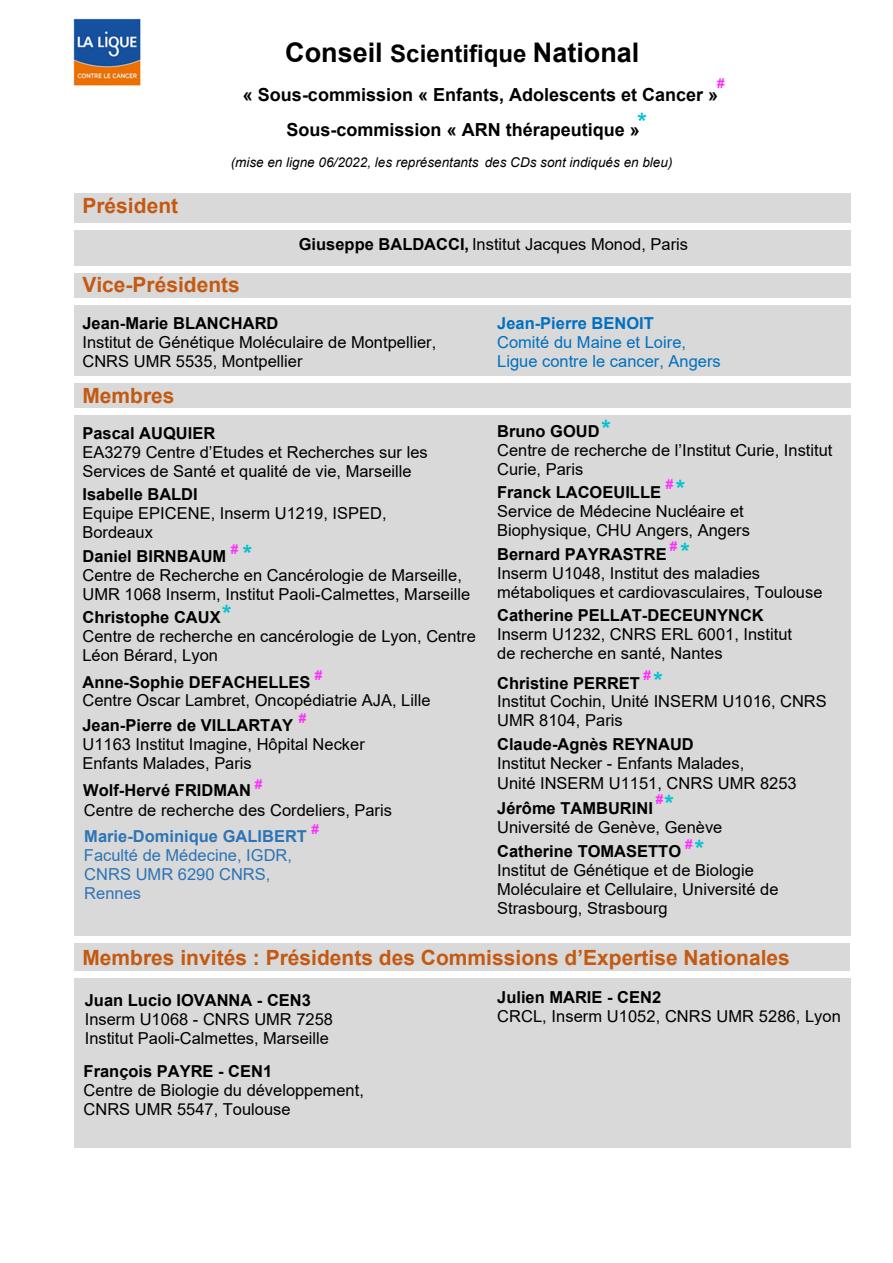
<style>
.page{position:relative;width:893px;height:1263px;background:#fff}
.page>*{position:absolute;margin:0;border:0;box-sizing:border-box;transform-origin:0 0}
.t1{font:700 27px "Arial";color:#000}
.t2{font:700 24px "Arial";color:#000}
.t3{font:700 24px "Arial";color:#00c2d0}
.t4{font:700 21px "Arial";color:#c45911}
.t5{font:700 18px "Arial";color:#000}
.t6{font:16.5px/19px "Arial";color:#000}
.t7{font:700 16.5px "Arial";color:#000}
.t8{font:16.5px/19px "Arial";color:#0070c0}
.t9{font:16.5px/19px "Arial";color:#2e74b5}
.t10{font:700 16.5px "Arial";color:#2e74b5}
.t11{font:700 16.5px "Arial";color:#0070c0}
.t12{font:italic 13.5px "Arial";color:#000}
.t13{font:700 13.5px "Arial";color:#ff2efe}
.s1{font-size:27px}
.s2{font-weight:700}
</style>
<div class="page">
<div style="left:74px;top:193px;width:776px;height:30px;background:#d9d9d9"></div>
<div style="left:74px;top:230px;width:776px;height:36px;background:#d9d9d9"></div>
<div style="left:74px;top:273px;width:776px;height:25px;background:#d9d9d9"></div>
<div style="left:74px;top:305px;width:415px;height:71px;background:#d9d9d9"></div>
<div style="left:489px;top:305px;width:362px;height:71px;background:#d9d9d9"></div>
<div style="left:74px;top:383px;width:776px;height:25px;background:#d9d9d9"></div>
<div style="left:74px;top:414px;width:415px;height:522px;background:#d9d9d9"></div>
<div style="left:489px;top:414px;width:362px;height:522px;background:#d9d9d9"></div>
<div style="left:74px;top:942px;width:776px;height:29px;background:#d9d9d9"></div>
<div style="left:74px;top:978px;width:415px;height:85px;background:#d9d9d9"></div>
<div style="left:489px;top:978px;width:362px;height:85px;background:#d9d9d9"></div>
<div style="left:74px;top:1063px;width:415px;height:85px;background:#d9d9d9"></div>
<div style="left:489px;top:1063px;width:362px;height:85px;background:#d9d9d9"></div>
<img style="left:74px;top:19px;width:67px;height:67px">
<h1 class="t1" style="left:285px;top:33px;width:99px">Conseil</h1>
<p class="t5" style="left:243px;top:82px;width:477px">« Sous-commission « Enfants, Adolescents et Cancer »</p>
<h2 class="t2" style="left:390px;top:37px;width:251px">Scientifique <span class="s1">National</span></h2>
<p class="t13" style="left:717px;top:74px;width:9px">#</p>
<h2 class="t3" style="left:637px;top:105px;width:11px">*</h2>
<p class="t5" style="left:287px;top:117px;width:355px">Sous-commission « ARN thérapeutique »</p>
<p class="t4" style="left:82px;top:190px;width:97px">Président</p>
<p class="t12" style="left:231px;top:154px;width:443px">(mise en ligne 06/2022, les représentants des CDs sont indiqués en bleu)</p>
<p class="t6" style="left:299px;top:234px;width:391px"><span class="s2">Giuseppe BALDACCI,</span> Institut Jacques Monod, Paris</p>
<p class="t4" style="left:82px;top:270px;width:159px">Vice-Présidents</p>
<p class="t7" style="left:82px;top:312px;width:197px">Jean-Marie BLANCHARD</p>
<p class="t6" style="left:82px;top:333px;width:355px">Institut de Génétique Moléculaire de Montpellier,<br>CNRS UMR 5535, Montpellier</p>
<p class="t11" style="left:497px;top:312px;width:158px">Jean-Pierre BENOIT</p>
<p class="t8" style="left:497px;top:333px;width:225px">Comité du Maine et Loire,<br>Ligue contre le cancer, Angers</p>
<p class="t4" style="left:82px;top:380px;width:94px">Membres</p>
<p class="t7" style="left:82px;top:422px;width:134px">Pascal AUQUIER</p>
<p class="t6" style="left:82px;top:442px;width:347px">EA3279 Centre d’Etudes et Recherches sur les<br>Services de Santé et qualité de vie, Marseille</p>
<p class="t7" style="left:82px;top:483px;width:117px">Isabelle BALDI</p>
<p class="t6" style="left:82px;top:504px;width:306px">Equipe EPICENE, Inserm U1219, ISPED,<br>Bordeaux</p>
<p class="t7" style="left:82px;top:544px;width:145px">Daniel BIRNBAUM</p>
<p class="t6" style="left:82px;top:565px;width:389px">Centre de Recherche en Cancérologie de Marseille,<br>UMR 1068 Inserm, Institut Paoli-Calmettes, Marseille</p>
<p class="t7" style="left:82px;top:606px;width:140px">Christophe CAUX</p>
<p class="t6" style="left:82px;top:627px;width:395px">Centre de recherche en cancérologie de Lyon, Centre<br>Léon Bérard, Lyon</p>
<p class="t7" style="left:82px;top:670px;width:230px">Anne-Sophie DEFACHELLES</p>
<p class="t6" style="left:82px;top:691px;width:350px">Centre Oscar Lambret, Oncopédiatrie AJA, Lille</p>
<p class="t7" style="left:82px;top:714px;width:212px">Jean-Pierre de VILLARTAY</p>
<p class="t6" style="left:82px;top:735px;width:284px">U1163 Institut Imagine, Hôpital Necker<br>Enfants Malades, Paris</p>
<h2 class="t3" style="left:601px;top:411px;width:11px">*</h2>
<p class="t7" style="left:497px;top:419px;width:104px">Bruno GOUD</p>
<p class="t6" style="left:497px;top:440px;width:337px">Centre de recherche de l’Institut Curie, Institut<br>Curie, Paris</p>
<p class="t7" style="left:497px;top:481px;width:165px">Franck LACOEUILLE</p>
<p class="t6" style="left:497px;top:502px;width:254px">Service de Médecine Nucléaire et<br>Biophysique, CHU Angers, Angers</p>
<p class="t7" style="left:497px;top:542px;width:171px">Bernard PAYRASTRE</p>
<p class="t6" style="left:497px;top:563px;width:327px">Inserm U1048, Institut des maladies métaboliques et cardiovasculaires, Toulouse</p>
<p class="t7" style="left:497px;top:604px;width:268px">Catherine PELLAT-DECEUNYNCK</p>
<p class="t6" style="left:497px;top:625px;width:296px">Inserm U1232, CNRS ERL 6001, Institut de recherche en santé, Nantes</p>
<p class="t7" style="left:497px;top:671px;width:144px">Christine PERRET</p>
<p class="t6" style="left:497px;top:692px;width:331px">Institut Cochin, Unité INSERM U1016, CNRS<br>UMR 8104, Paris</p>
<p class="t7" style="left:497px;top:733px;width:198px">Claude-Agnès REYNAUD</p>
<p class="t6" style="left:497px;top:754px;width:301px;line-height:19.8px">Institut Necker - Enfants Malades,<br>Unité INSERM U1151, CNRS UMR 8253</p>
<p class="t7" style="left:497px;top:797px;width:157px">Jérôme TAMBURINI</p>
<p class="t6" style="left:497px;top:818px;width:227px">Université de Genève, Genève</p>
<p class="t7" style="left:497px;top:839px;width:185px">Catherine TOMASETTO</p>
<p class="t6" style="left:497px;top:860px;width:283px">Institut de Génétique et de Biologie<br>Moléculaire et Cellulaire, Université de<br>Strasbourg, Strasbourg</p>
<p class="t4" style="left:82px;top:942px;width:709px">Membres invités : Présidents des Commissions d’Expertise Nationales</p>
<p class="t7" style="left:497px;top:985px;width:166px">Julien MARIE - CEN2</p>
<p class="t6" style="left:497px;top:1006px;width:345px">CRCL, Inserm U1052, CNRS UMR 5286, Lyon</p>
<p class="t13" style="left:666px;top:474px;width:9px">#</p>
<h2 class="t3" style="left:676px;top:471px;width:11px">*</h2>
<p class="t13" style="left:670px;top:537px;width:9px">#</p>
<h2 class="t3" style="left:680px;top:534px;width:11px">*</h2>
<p class="t13" style="left:231px;top:539px;width:9px">#</p>
<h2 class="t3" style="left:243px;top:537px;width:11px">*</h2>
<h2 class="t3" style="left:222px;top:597px;width:11px">*</h2>
<p class="t13" style="left:315px;top:666px;width:9px">#</p>
<p class="t13" style="left:643px;top:666px;width:9px">#</p>
<h2 class="t3" style="left:653px;top:663px;width:11px">*</h2>
<p class="t13" style="left:299px;top:709px;width:9px">#</p>
<p class="t13" style="left:255px;top:775px;width:9px">#</p>
<p class="t7" style="left:83px;top:779px;width:169px">Wolf-Hervé FRIDMAN</p>
<p class="t6" style="left:84px;top:801px;width:310px">Centre de recherche des Cordeliers, Paris</p>
<p class="t10" style="left:84px;top:825px;width:224px">Marie-Dominique GALIBERT</p>
<p class="t9" style="left:84px;top:865px;width:188px">CNRS UMR 6290 CNRS,<br>Rennes</p>
<p class="t13" style="left:656px;top:790px;width:9px">#</p>
<h2 class="t3" style="left:665px;top:787px;width:11px">*</h2>
<p class="t13" style="left:312px;top:820px;width:9px">#</p>
<p class="t13" style="left:685px;top:834px;width:9px">#</p>
<h2 class="t3" style="left:695px;top:832px;width:11px">*</h2>
<p class="t9" style="left:84px;top:845px;width:210px">Faculté de Médecine, IGDR,</p>
<p class="t7" style="left:85px;top:989px;width:228px">Juan Lucio IOVANNA - CEN3</p>
<p class="t6" style="left:85px;top:1010px;width:250px">Inserm U1068 - CNRS UMR 7258<br>Institut Paoli-Calmettes, Marseille</p>
<p class="t7" style="left:84px;top:1060px;width:190px">François PAYRE - CEN1</p>
<p class="t6" style="left:84px;top:1081px;width:282px">Centre de Biologie du développement,<br>CNRS UMR 5547, Toulouse</p>
</div>
